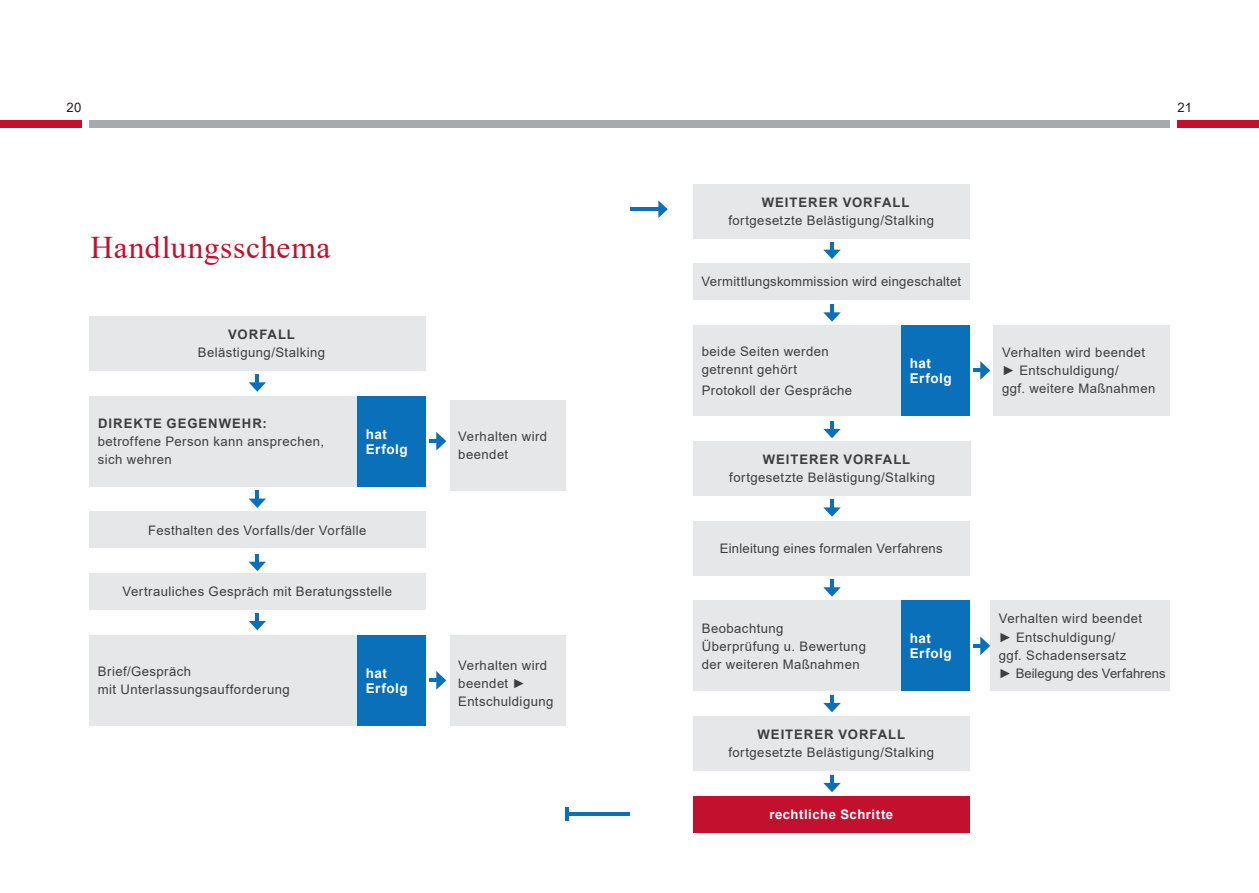
<style>
.page{position:relative;width:1259px;height:893px;background:#fff}
.page>*{position:absolute;margin:0;border:0;box-sizing:border-box;transform-origin:0 0}
.t1{font:31.5px "Times New Roman";letter-spacing:.02em;color:#c3102e}
.t2{font:700 13.5px/15px "Arial";letter-spacing:.035em;color:#fff}
.t3{font:13.2px/18px "Arial";letter-spacing:.03em;color:#3e3e3f}
.t4{font:700 13.2px "Arial";letter-spacing:.075em;color:#3e3e3f}
.t5{font:700 13.2px "Arial";letter-spacing:.04em;color:#fff}
.t6{font:13.2px "Arial";color:#231f20}
</style>
<div class="page">
<div style="left:1177px;top:120px;width:82px;height:8px;background:#c3102e"></div>
<div style="left:0;top:120px;width:82px;height:8px;background:#c3102e"></div>
<div style="left:450px;top:400px;width:116px;height:91px;background:#e6e7e9"></div>
<div style="left:89px;top:120px;width:540px;height:8px;background:#a8a9ad"></div>
<div style="left:89px;top:396px;width:268px;height:90px;background:#e6e7e9"></div>
<div style="left:89px;top:635px;width:270px;height:90px;background:#e6e7e9"></div>
<div style="left:450px;top:635px;width:116px;height:90px;background:#e6e7e9"></div>
<div style="left:89px;top:512px;width:336px;height:36px;background:#e6e7e9"></div>
<div style="left:89px;top:573px;width:336px;height:37px;background:#e6e7e9"></div>
<div style="left:357px;top:396px;width:68px;height:90px;background:#0970b9"></div>
<hr style="left:429px;top:439px;width:10px;height:4px;background:#0970b9">
<svg style="left:436px;top:432px;width:10px;height:18px"></svg>
<div style="left:357px;top:635px;width:68px;height:90px;background:#0970b9"></div>
<svg style="left:429px;top:671px;width:17px;height:19px"></svg>
<svg style="left:249px;top:374px;width:17px;height:18px"></svg>
<svg style="left:249px;top:491px;width:17px;height:17px"></svg>
<svg style="left:249px;top:554px;width:17px;height:17px"></svg>
<svg style="left:249px;top:613px;width:17px;height:17px"></svg>
<hr style="left:567px;top:813px;width:62px;height:3px;background:#0970b9">
<svg style="left:566px;top:808px;width:3px;height:13px"></svg>
<div style="left:89px;top:316px;width:336px;height:54px;background:#e6e7e9"></div>
<div style="left:629px;top:120px;width:540px;height:8px;background:#a8a9ad"></div>
<div style="left:993px;top:325px;width:176px;height:91px;background:#e6e7e9"></div>
<div style="left:990px;top:601px;width:179px;height:90px;background:#e6e7e9"></div>
<div style="left:693px;top:325px;width:208px;height:91px;background:#e6e7e9"></div>
<div style="left:693px;top:601px;width:208px;height:90px;background:#e6e7e9"></div>
<div style="left:693px;top:184px;width:276px;height:54px;background:#e6e7e9"></div>
<div style="left:693px;top:441px;width:278px;height:54px;background:#e6e7e9"></div>
<div style="left:693px;top:264px;width:276px;height:36px;background:#e6e7e9"></div>
<div style="left:693px;top:521px;width:276px;height:54px;background:#e6e7e9"></div>
<div style="left:693px;top:716px;width:276px;height:55px;background:#e6e7e9"></div>
<div style="left:693px;top:796px;width:276px;height:36px;background:#c3102e"></div>
<div style="left:901px;top:325px;width:68px;height:91px;background:#0970b9"></div>
<svg style="left:973px;top:361px;width:17px;height:19px"></svg>
<div style="left:901px;top:601px;width:68px;height:90px;background:#0970b9"></div>
<svg style="left:973px;top:636px;width:17px;height:19px"></svg>
<svg style="left:823px;top:242px;width:17px;height:17px"></svg>
<svg style="left:823px;top:304px;width:17px;height:18px"></svg>
<svg style="left:823px;top:421px;width:17px;height:17px"></svg>
<svg style="left:823px;top:499px;width:17px;height:18px"></svg>
<svg style="left:823px;top:579px;width:17px;height:18px"></svg>
<svg style="left:823px;top:695px;width:17px;height:17px"></svg>
<svg style="left:823px;top:775px;width:17px;height:17px"></svg>
<hr style="left:630px;top:208px;width:31px;height:3px;background:#0970b9">
<svg style="left:658px;top:200px;width:10px;height:18px"></svg>
<p class="t6" style="left:66px;top:98px;width:17px">20</p>
<p class="t6" style="left:1177px;top:98px;width:16px">21</p>
<h1 class="t1" style="left:90px;top:225px;width:242px">Handlungsschema</h1>
<p class="t4" style="left:762px;top:193px;width:149px">WEITERER VORFALL</p>
<p class="t3" style="left:728px;top:211px;width:207px">fortgesetzte Belästigung/Stalking</p>
<p class="t3" style="left:701px;top:273px;width:261px">Vermittlungskommission wird eingeschaltet</p>
<p class="t4" style="left:228px;top:325px;width:68px">VORFALL</p>
<p class="t3" style="left:198px;top:343px;width:129px">Belästigung/Stalking</p>
<p class="t3" style="left:1002px;top:343px;width:155px">Verhalten wird beendet ► Entschuldigung/<br>ggf. weitere Maßnahmen</p>
<p class="t3" style="left:702px;top:342px;width:128px">beide Seiten werden getrennt gehört</p>
<p class="t3" style="left:702px;top:381px;width:152px">Protokoll der Gespräche</p>
<p class="t2" style="left:909px;top:356px;width:43px">hat<br>Erfolg</p>
<p class="t4" style="left:98px;top:414px;width:170px">DIREKTE GEGENWEHR:</p>
<p class="t3" style="left:98px;top:432px;width:228px">betroffene Person kann ansprechen, sich wehren</p>
<p class="t2" style="left:366px;top:426px;width:43px">hat<br>Erfolg</p>
<p class="t3" style="left:148px;top:521px;width:220px">Festhalten des Vorfalls/der Vorfälle</p>
<p class="t3" style="left:122px;top:583px;width:271px">Vertrauliches Gespräch mit Beratungsstelle</p>
<p class="t3" style="left:458px;top:427px;width:90px">Verhalten wird beendet</p>
<p class="t3" style="left:98px;top:662px;width:193px">Brief/Gespräch<br>mit Unterlassungsaufforderung</p>
<p class="t3" style="left:458px;top:656px;width:97px">Verhalten wird beendet ►<br>Entschuldigung</p>
<p class="t2" style="left:366px;top:666px;width:43px">hat<br>Erfolg</p>
<p class="t4" style="left:762px;top:450px;width:149px">WEITERER VORFALL</p>
<p class="t3" style="left:729px;top:468px;width:207px">fortgesetzte Belästigung/Stalking</p>
<p class="t3" style="left:720px;top:539px;width:224px">Einleitung eines formalen Verfahrens</p>
<p class="t3" style="left:702px;top:619px;width:166px">Beobachtung<br>Überprüfung u. Bewertung der weiteren Maßnahmen</p>
<p class="t2" style="left:909px;top:631px;width:43px">hat<br>Erfolg</p>
<p class="t4" style="left:757px;top:725px;width:149px">WEITERER VORFALL</p>
<p class="t3" style="left:728px;top:744px;width:207px">fortgesetzte Belästigung/Stalking</p>
<p class="t5" style="left:769px;top:805px;width:125px">rechtliche Schritte</p>
<p class="t3" style="left:999px;top:610px;width:168px">Verhalten wird beendet<br>► Entschuldigung/<br>ggf. Schadensersatz<br>► Beilegung des Verfahrens</p>
</div>
